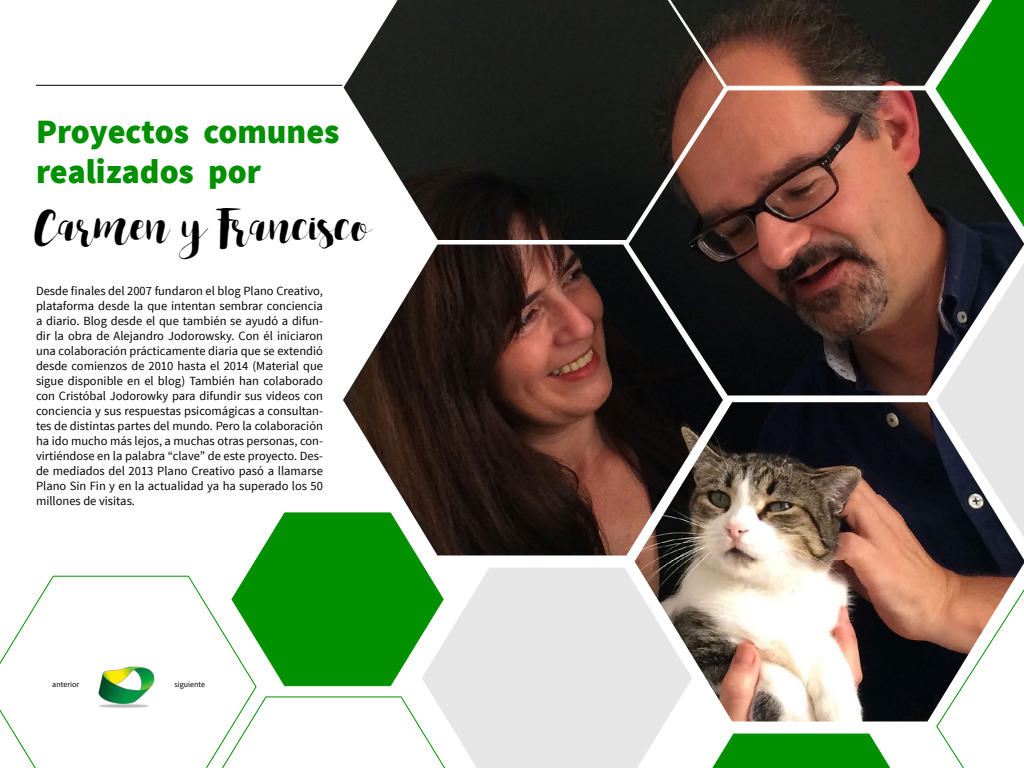
<style>
.page{position:relative;width:1024px;height:768px;background:#fff}
.page>*{position:absolute;margin:0;border:0;box-sizing:border-box;transform-origin:0 0}
.t1{font:42px "Spelling Night";color:#000}
.t2{font:900 34px/40px "Source Sans Pro";color:#009000}
.t3{font:12.5px/15px "Source Sans Pro";color:#000;text-align:justify}
.t4{font:8px "Source Sans Pro";color:#000}
</style>
<div class="page">
<img style="left:635px;top:402px;width:389px;height:175px">
<img style="left:343px;top:244px;width:380px;height:312px">
<img style="left:629px;top:90px;width:395px;height:306px">
<svg style="left:342px;top:0;width:384px;height:242px;background:#403c39"></svg>
<svg style="left:626px;top:0;width:309px;height:87px;background:#413028"></svg>
<svg style="left:427px;top:568px;width:265px;height:200px;background:#e4e4e4"></svg>
<svg style="left:935px;top:0;width:89px;height:237px;background:#267527"></svg>
<svg style="left:246px;top:512px;width:198px;height:174px;background:#2c9f2c"></svg>
<svg style="left:936px;top:263px;width:88px;height:275px;background:#9d9da1"></svg>
<svg style="left:665px;top:577px;width:359px;height:191px"></svg>
<svg style="left:257px;top:696px;width:213px;height:72px"></svg>
<svg style="left:0;top:575px;width:257px;height:193px"></svg>
<hr style="left:36px;top:85px;width:306px;height:1px;background:#000">
<img style="left:96px;top:663px;width:62px;height:47px">
<h2 class="t2" style="left:36px;top:113px;width:305px">Proyectos comunes realizados por</h2>
<h1 class="t1" style="left:36px;top:201px;width:337px">Carmen y Francisco</h1>
<p class="t3" style="left:36px;top:283px;width:289px">Desde finales del 2007 fundaron el blog Plano Creativo, plataforma desde la que intentan sembrar conciencia a diario. Blog desde el que también se ayudó a difun&shy;dir la obra de Alejandro Jodorowsky. Con él iniciaron una colaboración prácticamente diaria que se extendió desde comienzos de 2010 hasta el 2014 (Material que sigue disponible en el blog) También han colaborado con Cristóbal Jodorowky para difundir sus videos con conciencia y sus respuestas psicomágicas a consultan&shy;tes de distintas partes del mundo. Pero la colaboración ha ido mucho más lejos, a muchas otras personas, con&shy;virtiéndose en la palabra “clave” de este proyecto. Des&shy;de mediados del 2013 Plano Creativo pasó a llamarse Plano Sin Fin y en la actualidad ya ha superado los 50 millones de visitas.</p>
<p class="t4" style="left:52px;top:679px;width:28px">anterior</p>
<p class="t4" style="left:175px;top:679px;width:32px">siguiente</p>
</div>
